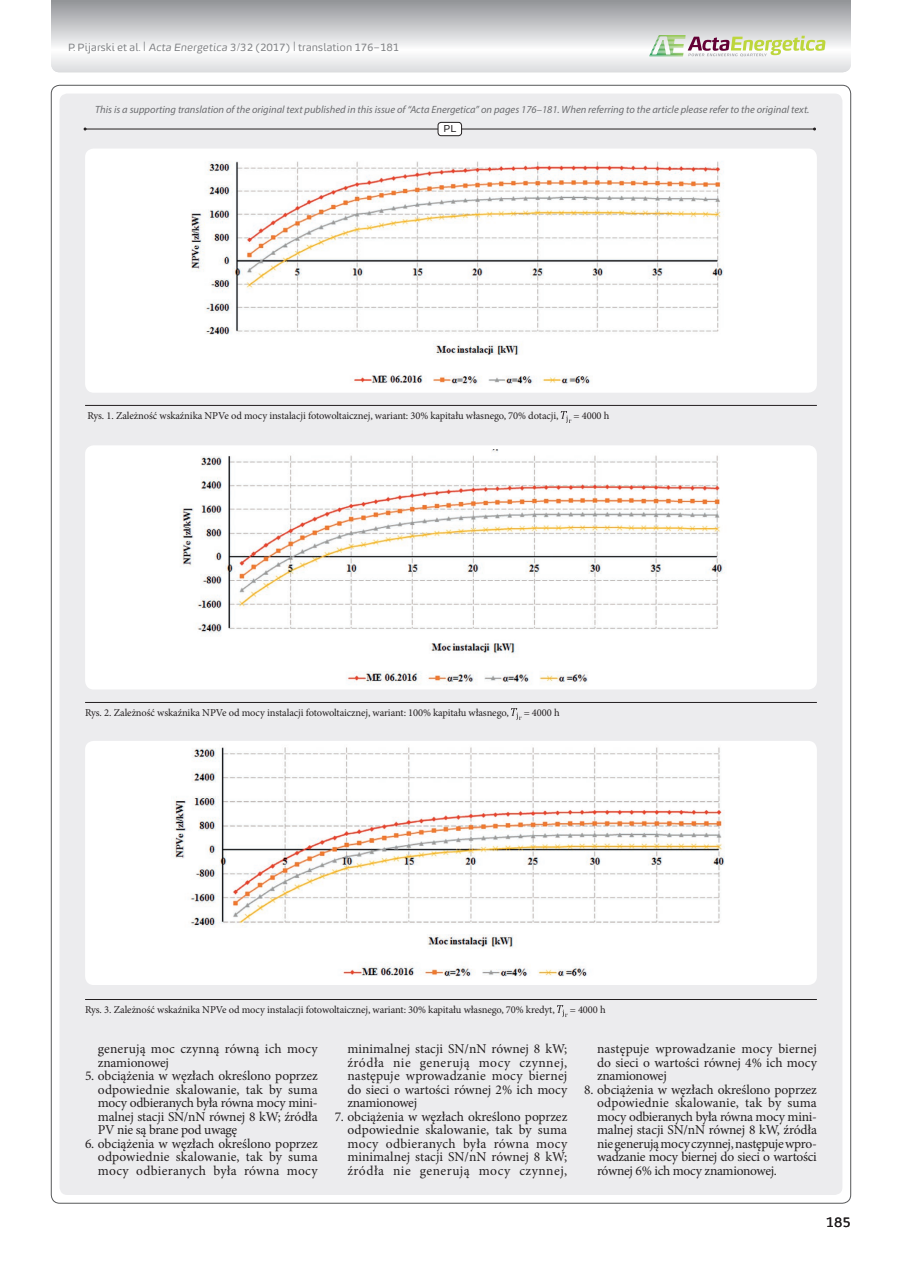
<style>
.page{position:relative;width:902px;height:1263px;background:#fff}
.page>*{position:absolute;margin:0;border:0;box-sizing:border-box;transform-origin:0 0}
.t1{font:13.5px/13.5px "Minion Pro";letter-spacing:-.005em;color:#231f20;text-align:justify}
.t2{font:13.5px "Energa";color:#231f20}
.t3{font:10.5px "Minion Pro";letter-spacing:-.01em;color:#231f20}
.t4{font:italic 10.5px "Myriad Pro";color:#6c6d70}
.t5{font:10.5px "Energa";letter-spacing:-.01em;color:#808285}
.t6{font:10.05px "Energa";color:#231f20}
.s1{font-size:13.5px}
.s2{font-style:italic}
.s3{color:#fff}
</style>
<div class="page">
<svg style="left:51px;top:0;width:799px;height:72px"></svg>
<div style="left:60px;top:94px;width:782px;height:1101px;background:#ececee;border-radius:8px"></div>
<svg style="left:649px;top:35px;width:176px;height:21px"></svg>
<hr style="left:85px;top:129px;width:729px;height:1px;background:#231f20">
<div style="left:438px;top:122px;width:23px;height:14px;background:#fff;border-radius:3px"></div>
<div style="left:437px;top:122px;width:25px;height:14px;border:1px solid #231f20;border-radius:3px"></div>
<div style="left:85px;top:445px;width:731px;height:244px;background:#fff;border-radius:9px"></div>
<img style="left:180px;top:450px;width:546px;height:235px">
<div style="left:85px;top:741px;width:731px;height:244px;background:#fff;border-radius:9px"></div>
<img style="left:171px;top:747px;width:554px;height:230px">
<hr style="left:85px;top:702px;width:731px;height:1px;background:#231f20">
<svg style="left:511px;top:708px;width:10px;height:12px"></svg>
<hr style="left:85px;top:999px;width:731px;height:1px;background:#231f20">
<svg style="left:557px;top:1005px;width:10px;height:12px"></svg>
<div style="left:85px;top:149px;width:731px;height:244px;background:#fff;border-radius:9px"></div>
<img style="left:191px;top:161px;width:533px;height:225px">
<hr style="left:85px;top:405px;width:731px;height:1px;background:#231f20">
<svg style="left:560px;top:411px;width:11px;height:12px"></svg>
<p class="t5" style="left:68px;top:41px;width:332px">P. Pijarski et al. <span class="s1">|</span> <span class="s2">Acta Energetica</span> 3/32 (2017) <span class="s1">|</span> translation 176–181</p>
<p class="t4" style="left:95px;top:103px;width:715px">This is a supporting translation of the original text published in this issue of “Acta Energetica” on pages 176–181. When referring to the article please refer to the original text.</p>
<p class="t6" style="left:443px;top:122px;width:14px">PL</p>
<p class="t3" style="left:85px;top:408px;width:475px"><span class="s3">.</span>Rys. 1. Zależność wskaźnika NPVe od mocy instalacji fotowoltaicznej, wariant: 30% kapitału własnego, 70% dotacji,</p>
<p class="t3" style="left:573px;top:408px;width:37px">= 4000 h</p>
<p class="t3" style="left:85px;top:705px;width:425px">Rys. 2. Zależność wskaźnika NPVe od mocy instalacji fotowoltaicznej, wariant: 100% kapitału własnego,</p>
<p class="t3" style="left:523px;top:705px;width:37px">= 4000 h</p>
<p class="t3" style="left:85px;top:1002px;width:471px">Rys. 3. Zależność wskaźnika NPVe od mocy instalacji fotowoltaicznej, wariant: 30% kapitału własnego, 70% kredyt,</p>
<p class="t3" style="left:569px;top:1002px;width:37px">= 4000 h</p>
<p class="t1" style="left:98px;top:1042px;width:221px">generują moc czynną równą ich mocy znamionowej</p>
<p class="t1" style="left:98px;top:1069px;width:221px;text-indent:-13px">5. obciążenia w węzłach określono poprzez odpowiednie skalowanie, tak by suma mocy odbieranych była równa mocy mini&shy;malnej stacji SN/nN równej 8 kW; źródła PV nie są brane pod uwagę</p>
<p class="t1" style="left:98px;top:1137px;width:221px;text-indent:-13px">6. obciążenia w węzłach określono poprzez odpowiednie skalowanie, tak by suma mocy odbieranych była równa mocy</p>
<p class="t1" style="left:347px;top:1042px;width:221px">minimalnej stacji SN/nN równej 8 kW; źródła nie generują mocy czynnej, następuje wprowadzanie mocy biernej do sieci o wartości równej 2% ich mocy znamionowej</p>
<p class="t1" style="left:347px;top:1110px;width:221px;text-indent:-13px">7. obciążenia w węzłach określono poprzez odpowiednie skalowanie, tak by suma mocy odbieranych była równa mocy minimalnej stacji SN/nN równej 8 kW; źródła nie generują mocy czynnej,</p>
<p class="t1" style="left:597px;top:1042px;width:221px">następuje wprowadzanie mocy biernej do sieci o wartości równej 4% ich mocy znamionowej</p>
<p class="t1" style="left:597px;top:1083px;width:221px;text-indent:-13px">8. obciążenia w węzłach określono poprzez odpowiednie skalowanie, tak by suma mocy odbieranych była równa mocy mini&shy;malnej stacji SN/nN równej 8 kW, źródła nie generują mocy czynnej, następuje wpro&shy;wadzanie mocy biernej do sieci o wartości równej 6% ich mocy znamionowej.</p>
<p class="t2" style="left:825px;top:1213px;width:26px">185</p>
</div>
